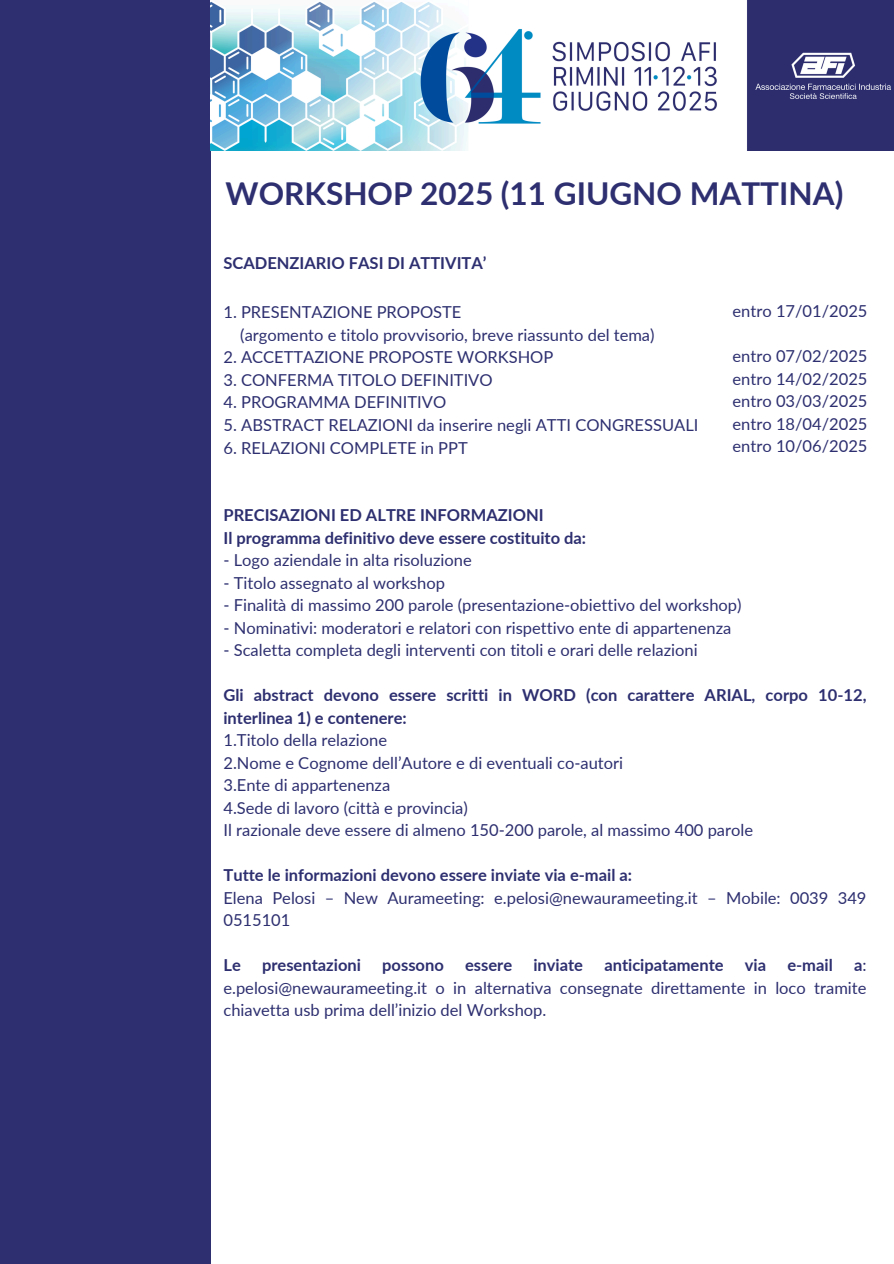
<style>
.page{position:relative;width:894px;height:1264px;background:#fff}
.page>*{position:absolute;margin:0;border:0;box-sizing:border-box;transform-origin:0 0}
.t1{font:700 31.5px "Lato";color:#2d2f70}
.t2{font:16.5px/22.5px "Lato";color:#2d2f70}
.t3{font:700 16.5px/22.5px "Lato";color:#2d2f70}
.s1{font-weight:700}
</style>
<div class="page">
<div style="left:0;top:0;width:210px;height:1263px;background:#2d2f70"></div>
<img style="left:210px;top:0;width:683px;height:151px">
<p class="t1" style="left:225px;top:174px;width:619px">WORKSHOP 2025 (11 GIUGNO MATTINA)</p>
<p class="t3" style="left:223px;top:251px;width:264px">SCADENZIARIO FASI DI ATTIVITA’</p>
<h1 class="t2" style="left:223px;top:301px;width:239px">1. PRESENTAZIONE PROPOSTE</h1>
<h2 class="t2" style="left:240px;top:323px;width:415px">(argomento e titolo provvisorio, breve riassunto del tema)</h2>
<p class="t2" style="left:223px;top:346px;width:331px">2. ACCETTAZIONE PROPOSTE WORKSHOP</p>
<p class="t2" style="left:223px;top:368px;width:270px">3. CONFERMA TITOLO DEFINITIVO</p>
<p class="t2" style="left:223px;top:391px;width:224px">4. PROGRAMMA DEFINITIVO</p>
<p class="t2" style="left:223px;top:413px;width:476px">5. ABSTRACT RELAZIONI da inserire negli ATTI CONGRESSUALI</p>
<p class="t2" style="left:223px;top:436px;width:246px">6. RELAZIONI COMPLETE in PPT</p>
<p class="t2" style="left:732px;top:299px;width:136px">entro 17/01/2025</p>
<p class="t2" style="left:732px;top:344px;width:136px">entro 07/02/2025</p>
<p class="t2" style="left:732px;top:367px;width:136px">entro 14/02/2025</p>
<p class="t2" style="left:732px;top:389px;width:136px">entro 03/03/2025</p>
<p class="t2" style="left:732px;top:412px;width:136px">entro 18/04/2025</p>
<p class="t2" style="left:732px;top:434px;width:136px">entro 10/06/2025</p>
<p class="t3" style="left:223px;top:503px;width:322px">PRECISAZIONI ED ALTRE INFORMAZIONI</p>
<p class="t3" style="left:223px;top:526px;width:364px">Il programma definitivo deve essere costituito da:</p>
<p class="t2" style="left:223px;top:548px;width:250px">- Logo aziendale in alta risoluzione</p>
<p class="t2" style="left:223px;top:571px;width:223px">- Titolo assegnato al workshop</p>
<p class="t2" style="left:223px;top:593px;width:519px">- Finalità di massimo 200 parole (presentazione-obiettivo del workshop)</p>
<p class="t2" style="left:223px;top:616px;width:509px">- Nominativi: moderatori e relatori con rispettivo ente di appartenenza</p>
<p class="t2" style="left:223px;top:638px;width:475px">- Scaletta completa degli interventi con titoli e orari delle relazioni</p>
<p class="t3" style="left:223px;top:683px;width:644px">Gli abstract devono essere scritti in WORD (con carattere ARIAL, corpo 10-12, interlinea 1) e contenere:</p>
<p class="t2" style="left:223px;top:728px;width:165px">1.Titolo della relazione</p>
<p class="t2" style="left:223px;top:751px;width:401px">2.Nome e Cognome dell’Autore e di eventuali co-autori</p>
<p class="t2" style="left:223px;top:773px;width:168px">3.Ente di appartenenza</p>
<p class="t2" style="left:223px;top:796px;width:246px">4.Sede di lavoro (città e provincia)</p>
<p class="t2" style="left:223px;top:818px;width:531px">Il razionale deve essere di almeno 150-200 parole, al massimo 400 parole</p>
<p class="t3" style="left:223px;top:863px;width:410px">Tutte le informazioni devono essere inviate via e-mail a:</p>
<p class="t2" style="left:223px;top:886px;width:644px">Elena Pelosi – New Aurameeting: e.pelosi@newaurameeting.it – Mobile: 0039 349<br>0515101</p>
<p class="t3" style="left:223px;top:953px;width:19px">Le</p>
<p class="t3" style="left:262px;top:953px;width:100px">presentazioni</p>
<p class="t3" style="left:382px;top:953px;width:63px">possono</p>
<p class="t3" style="left:465px;top:953px;width:49px">essere</p>
<p class="t3" style="left:533px;top:953px;width:51px">inviate</p>
<p class="t3" style="left:604px;top:953px;width:121px">anticipatamente</p>
<p class="t3" style="left:744px;top:953px;width:23px">via</p>
<p class="t3" style="left:787px;top:953px;width:47px">e-mail</p>
<p class="t2" style="left:223px;top:953px;width:644px;text-align:justify;text-indent:630px"><span class="s1">a</span>: e.pelosi@newaurameeting.it o in alternativa consegnate direttamente in loco tramite chiavetta usb prima dell’inizio del Workshop.</p>
</div>
